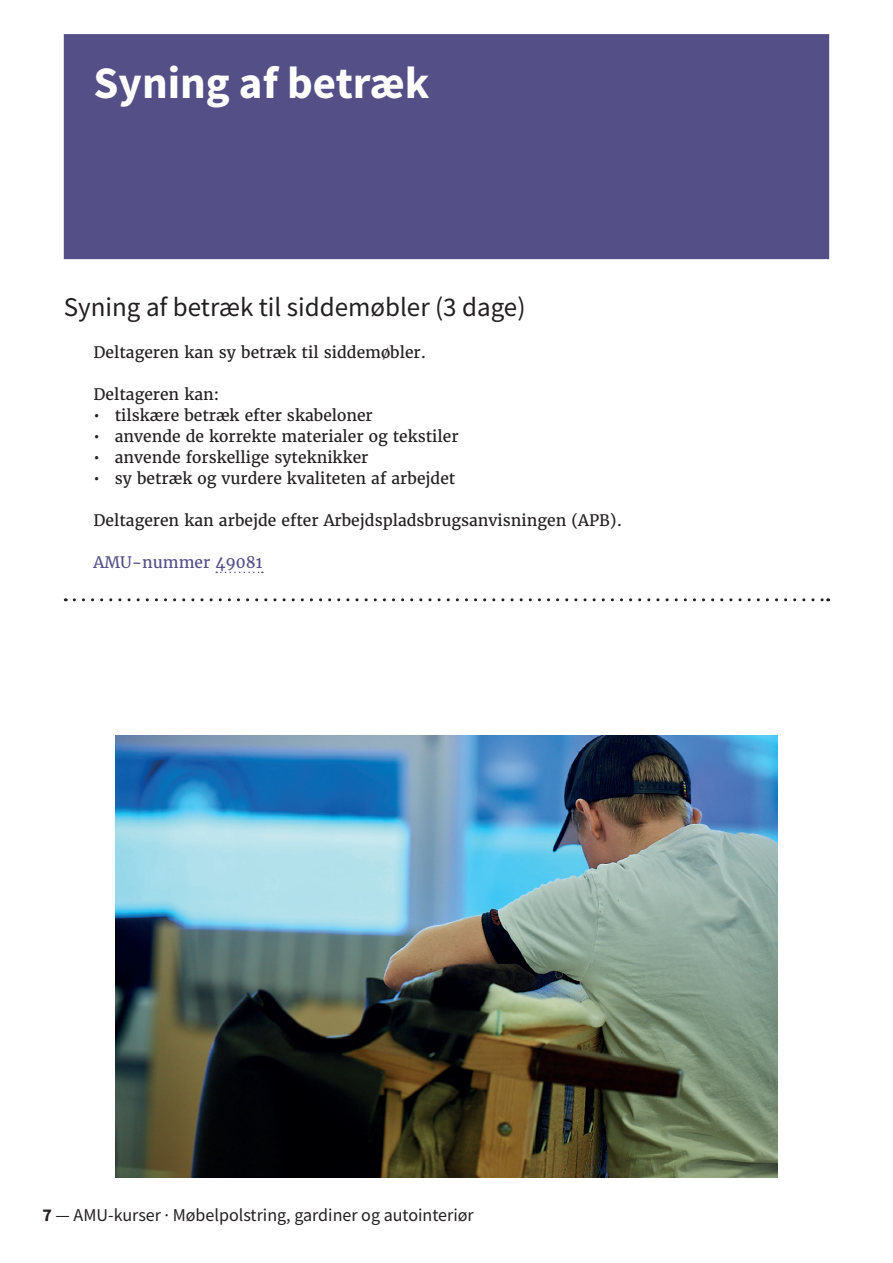
<style>
.page{position:relative;width:893px;height:1263px;background:#fff}
.page>*{position:absolute;margin:0;border:0;box-sizing:border-box;transform-origin:0 0}
.Breaker_02_lilla{font:700 45px "Source Sans Pro";color:#fff}
.t1{font:27px "Source Sans Pro";color:#231f20}
.t2{font:18px "Source Sans Pro";color:#231f20}
.Brød{font:15.75px "Merriweather";color:#231f20}
.Brød-2{font:15.75px "Merriweather";color:#544f87}
.s1{font-weight:700}
</style>
<div class="page">
<div style="left:64px;top:34px;width:765px;height:225px;background:#544f87"></div>
<svg style="left:216px;top:572px;width:47px;height:1px"></svg>
<svg style="left:74px;top:598px;width:755px;height:3px"></svg>
<img style="left:116px;top:736px;width:661px;height:441px">
<p class="Breaker_02_lilla" style="left:94px;top:52px;width:338px">Syning af betræk</p>
<p class="t1" style="left:64px;top:290px;width:463px">Syning af betræk til siddemøbler (3 dage)</p>
<p class="Brød" style="left:94px;top:342px;width:334px">Deltageren kan sy betræk til siddemøbler.</p>
<p class="Brød" style="left:94px;top:384px;width:127px">Deltageren kan:</p>
<p class="Brød" style="left:94px;top:405px;width:281px">• tilskære betræk efter skabeloner</p>
<p class="Brød" style="left:94px;top:426px;width:367px">• anvende de korrekte materialer og tekstiler</p>
<p class="Brød" style="left:94px;top:447px;width:276px">• anvende forskellige syteknikker</p>
<p class="Brød" style="left:94px;top:468px;width:363px">• sy betræk og vurdere kvaliteten af arbejdet</p>
<p class="Brød" style="left:94px;top:510px;width:530px">Deltageren kan arbejde efter Arbejdspladsbrugsanvisningen (APB).</p>
<p class="Brød-2" style="left:94px;top:552px;width:171px">AMU-nummer 49081</p>
<p class="t2" style="left:43px;top:1204px;width:433px"><span class="s1">7</span> — AMU-kurser · Møbelpolstring, gardiner og autointeriør</p>
</div>
